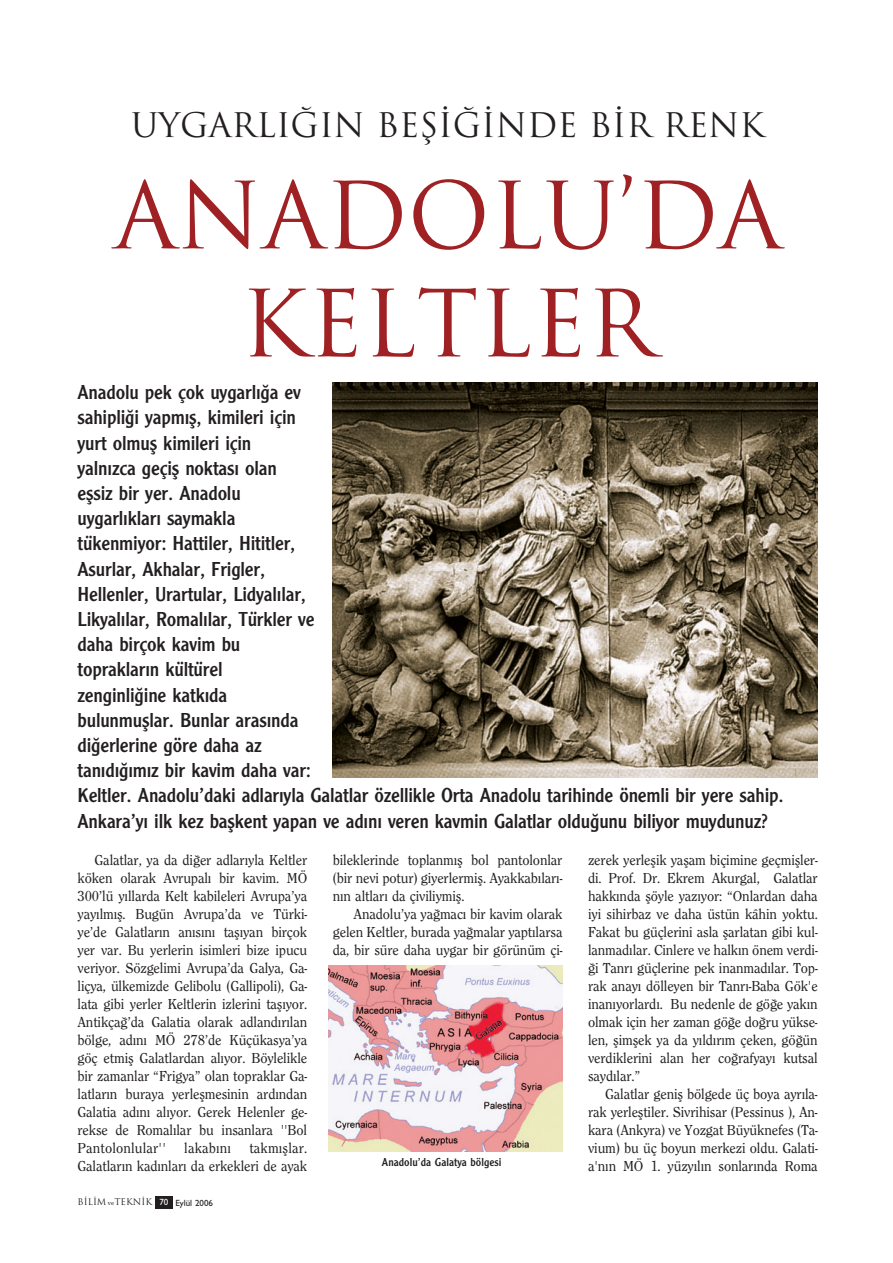
<style>
.page{position:relative;width:893px;height:1263px;background:#fff}
.page>*{position:absolute;margin:0;border:0;box-sizing:border-box;transform-origin:0 0}
.t1{font:90px/108px "Trajan";color:#9f2124;text-align:center}
.t2{font:33px "Trajan";color:#231f20}
.t3{font:21px/25.2px "Clearface Gothic";letter-spacing:-.01em;color:#231f20}
.t4{font:500 15px/18px "Clearface";letter-spacing:-.01em;color:#231f20;text-align:justify}
.t5{font:12px "Clearface Gothic";color:#231f20}
.t6{font:9px "Trajan";color:#231f20}
.s1{font-family:"Bookman Old Style";font-size:6px}
.s2{font-family:"Gill Sans";font-weight:500;color:#fff}
.s3{font-family:"Gill Sans";font-weight:500}
</style>
<div class="page">
<svg style="left:155px;top:382px;width:663px;height:827px"></svg>
<h2 class="t2" style="left:131px;top:107px;width:634px">UYGARL›¤›N BEFLI¤INDE BIR RENK</h2>
<h1 class="t1" style="left:114px;top:163px;width:669px">ANADOLU’DA<br>KELTLER</h1>
<p class="t3" style="left:77px;top:381px;width:707px">Anadolu pek çok uygarl›¤a ev<br>sahipli¤i yapm›fl, kimileri için<br>yurt olmufl kimileri için<br>yaln›zca geçifl noktas› olan<br>eflsiz bir yer. Anadolu<br>uygarl›klar› saymakla<br>tükenmiyor: Hattiler, Hititler,<br>Asurlar, Akhalar, Frigler,<br>Hellenler, Urartular, Lidyal›lar,<br>Likyal›lar, Romal›lar, Türkler ve<br>daha birçok kavim bu<br>topraklar›n kültürel<br>zenginli¤ine katk›da<br>bulunmufllar. Bunlar aras›nda<br>di¤erlerine göre daha az<br>tan›d›¤›m›z bir kavim daha var:<br>Keltler. Anadolu’daki adlar›yla Galatlar özellikle Orta Anadolu tarihinde önemli bir yere sahip.<br>Ankara’y› ilk kez baflkent yapan ve ad›n› veren kavmin Galatlar oldu¤unu biliyor muydunuz?</p>
<p class="t4" style="left:77px;top:851px;width:231px;text-indent:17px">Galatlar, ya da di¤er adlar›yla Keltler köken olarak Avrupal› bir kavim. MÖ 300’lü y›llarda Kelt kabileleri Avrupa’ya yay›lm›fl. Bugün Avrupa’da ve Türki&shy;ye’de Galatlar›n an›s›n› tafl›yan birçok yer var. Bu yerlerin isimleri bize ipucu veriyor. Sözgelimi Avrupa’da Galya, Ga&shy;liçya, ülkemizde Gelibolu (Gallipoli), Ga&shy;lata gibi yerler Keltlerin izlerini tafl›yor.<br>Antikça¤’da Galatia olarak adland›r›lan bölge, ad›n› MÖ 278’de Küçükasya’ya göç etmifl Galatlardan al›yor. Böylelikle bir zamanlar “Frigya” olan topraklar Ga&shy;latlar›n buraya yerleflmesinin ard›ndan Galatia ad›n› al›yor. Gerek Helenler ge&shy;rekse de Romal›lar bu insanlara ''Bol Pantolonlular'' lakab›n› takm›fllar.<br>Galatlar›n kad›nlar› da erkekleri de ayak</p>
<p class="t4" style="left:333px;top:851px;width:231px">bileklerinde toplanm›fl bol pantolonlar (bir nevi potur) giyerlermifl. Ayakkab›lar›- n›n altlar› da çiviliymifl.</p>
<p class="t4" style="left:333px;top:905px;width:231px;text-indent:21px">Anadolu’ya ya¤mac› bir kavim olarak gelen Keltler, burada ya¤malar yapt›larsa da, bir süre daha uygar bir görünüm çi-</p>
<p class="t5" style="left:382px;top:1158px;width:121px">Anadolu’da Galatya bölgesi</p>
<p class="t6" style="left:77px;top:1197px;width:137px">B‹L‹M <span class="s1">ve</span>TEKN‹K <span class="s2">70</span> <span class="s3">Eylül 2006</span></p>
<p class="t4" style="left:588px;top:851px;width:231px">zerek yerleflik yaflam biçimine geçmifller&shy;di. Prof. Dr. Ekrem Akurgal, Galatlar hakk›nda flöyle yaz›yor: “Onlardan daha iyi sihirbaz ve daha üstün kâhin yoktu.<br>Fakat bu güçlerini asla flarlatan gibi kul&shy;lanmad›lar. Cinlere ve halk›n önem verdi-¤i Tanr› güçlerine pek inanmad›lar. Top&shy;rak anay› dölleyen bir Tanr›-Baba Gök'e inan›yorlard›. Bu nedenle de gö¤e yak›n olmak için her zaman gö¤e do¤ru yükse&shy;len, flimflek ya da y›ld›r›m çeken, gö¤ün verdiklerini alan her co¤rafyay› kutsal sayd›lar.”</p>
<p class="t4" style="left:588px;top:1085px;width:231px;text-indent:17px">Galatlar genifl bölgede üç boya ayr›la&shy;rak yerlefltiler. Sivrihisar (Pessinus ), An&shy;kara (Ankyra) ve Yozgat Büyüknefes (Ta&shy;vium) bu üç boyun merkezi oldu. Galati&shy;a'n›n MÖ 1. yüzy›l›n sonlar›nda Roma</p>
</div>
